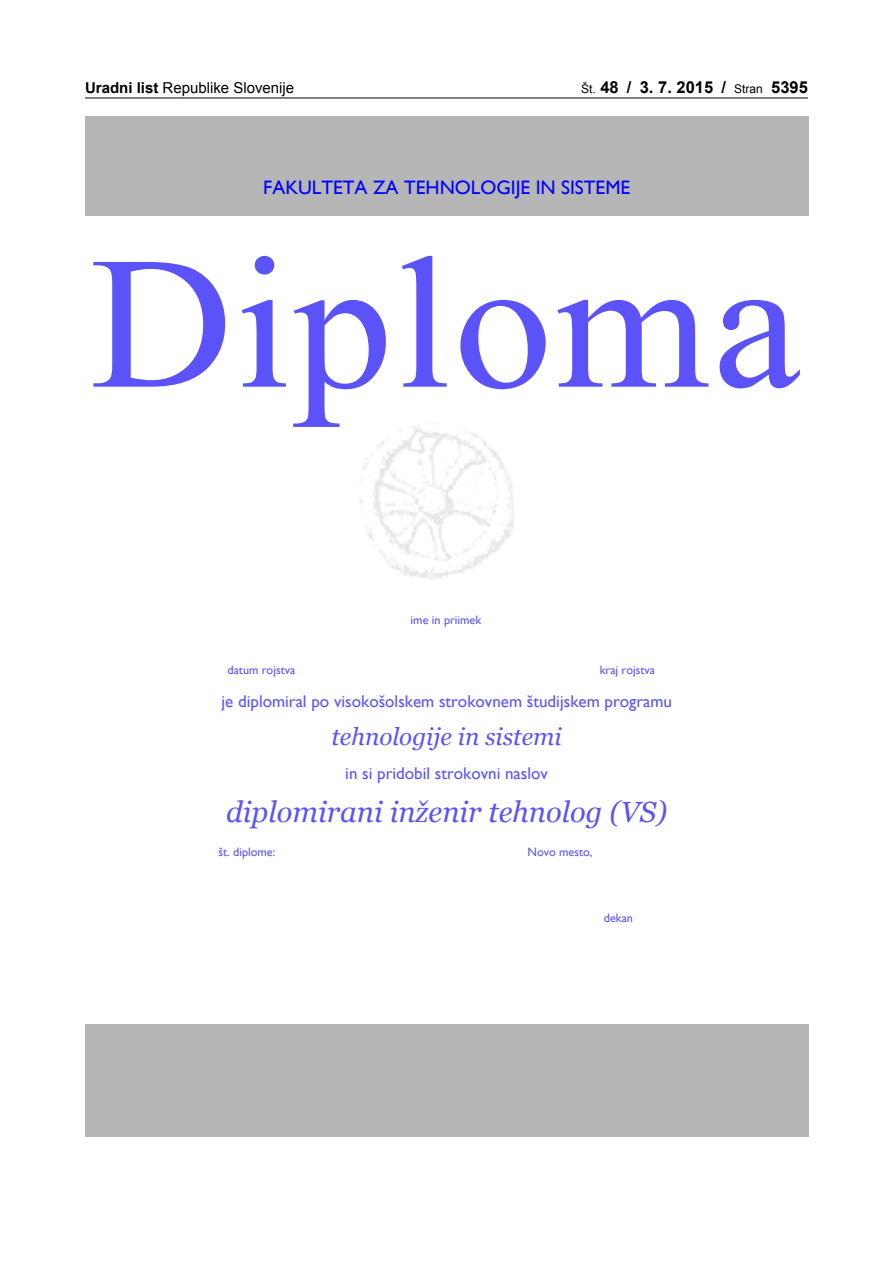
<style>
.page{position:relative;width:893px;height:1263px;background:#fff}
.page>*{position:absolute;margin:0;border:0;box-sizing:border-box;transform-origin:0 0}
.t1{font:italic 29.1px "Georgia";color:#5b53f7}
.t2{font:italic 24.3px "Georgia";color:#5b53f7}
.t3{font:19.5px "Gill Sans";color:#00f}
.t4{font:16.95px "Gill Sans";color:#5b53f7}
.t5{font:700 16.5px "Arial";color:#000}
.t6{font:15px "Arial";color:#000}
.t7{font:12.15px "Gill Sans";color:#5b53f7}
.s1{font-weight:700}
.s2{font-weight:400;font-size:12px}
</style>
<div class="page">
<hr style="left:85px;top:98px;width:723px;height:1px;background:#000">
<img style="left:359px;top:427px;width:155px;height:152px">
<svg style="left:93px;top:256px;width:707px;height:171px"></svg>
<p class="t6" style="left:85px;top:77px;width:211px"><span class="s1">Uradni list</span> Republike Slovenije</p>
<p class="t5" style="left:581px;top:75px;width:228px"><span class="s2">Št.</span> 48 / 3. 7. 2015 / <span class="s2">Stran</span> 5395</p>
<p class="t3" style="left:263px;top:176px;width:368px">FAKULTETA ZA TEHNOLOGIJE IN SISTEME</p>
<p class="t7" style="left:411px;top:613px;width:72px">ime in priimek</p>
<p class="t7" style="left:228px;top:663px;width:69px">datum rojstva</p>
<p class="t7" style="left:600px;top:663px;width:57px">kraj rojstva</p>
<p class="t4" style="left:222px;top:692px;width:452px">je diplomiral po visokošolskem strokovnem študijskem programu</p>
<h2 class="t2" style="left:331px;top:722px;width:232px">tehnologije in sistemi</h2>
<p class="t4" style="left:345px;top:763px;width:204px">in si pridobil strokovni naslov</p>
<h1 class="t1" style="left:226px;top:793px;width:442px">diplomirani inženir tehnolog (VS)</h1>
<p class="t7" style="left:218px;top:845px;width:58px">št. diplome:</p>
<p class="t7" style="left:527px;top:845px;width:66px">Novo mesto,</p>
<p class="t7" style="left:604px;top:911px;width:31px">dekan</p>
</div>
